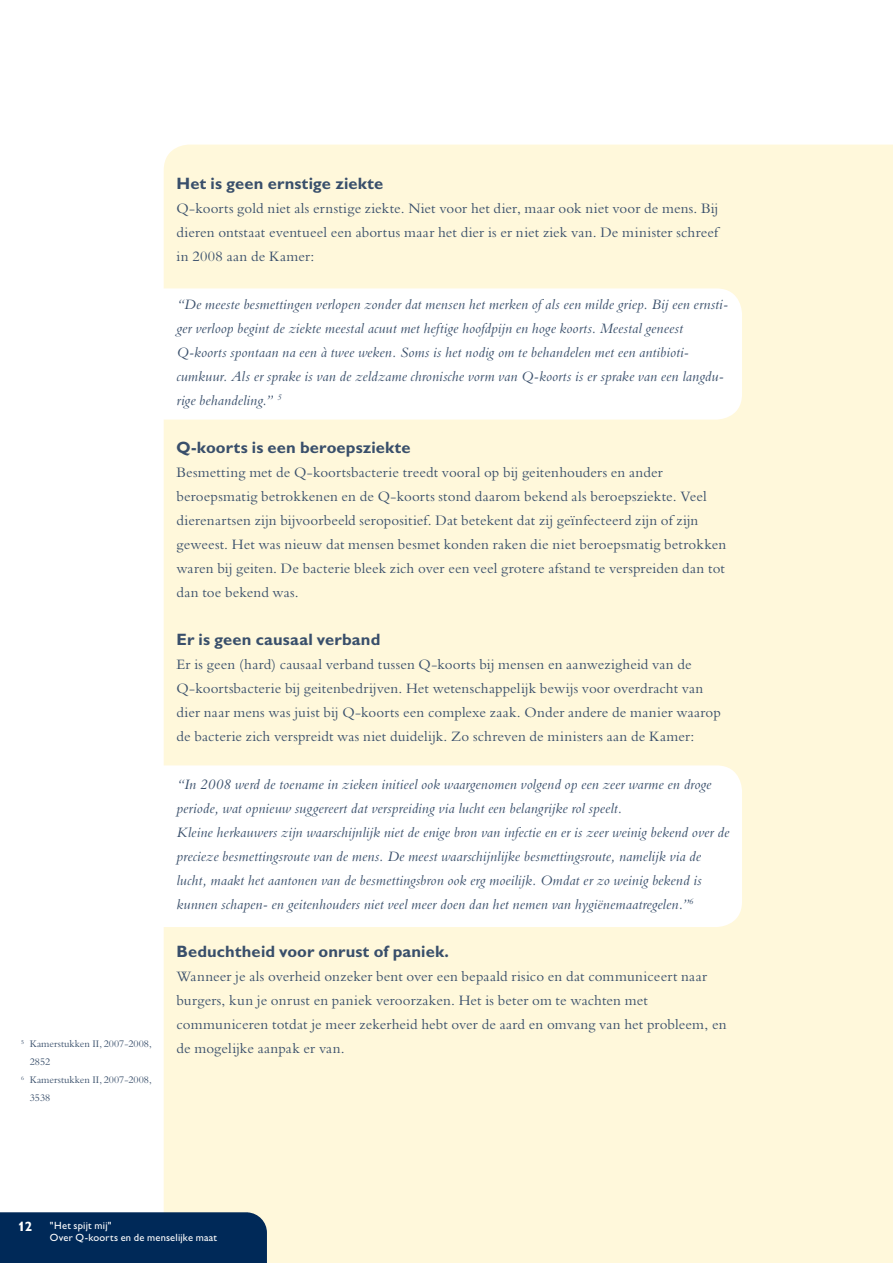
<style>
.page{position:relative;width:893px;height:1263px;background:#fff}
.page>*{position:absolute;margin:0;border:0;box-sizing:border-box;transform-origin:0 0}
.t1{font:700 16.5px "Gill Sans MT Pro";letter-spacing:.005em;color:#394f6b}
.t2{font:15px/24px "Bembo Std";letter-spacing:.01em;color:#394f6b}
.t3{font:italic 15px/24px "Bembo Std";letter-spacing:.01em;color:#394f6b}
.t4{font:700 13.5px "Gill Sans MT Pro";color:#fff}
.t5{font:10.5px "Bembo Std";color:#394f6b}
.t6{font:500 10.5px/12px "Gill Sans MT Pro";letter-spacing:.02em;color:#fff}
</style>
<div class="page">
<div style="left:164px;top:145px;width:729px;height:1118px;background:#fff8db"></div>
<div style="left:0;top:1212px;width:267px;height:51px;background:#002958"></div>
<div style="left:83px;top:288px;width:659px;height:132px;background:#fff;border-radius:26px"></div>
<div style="left:83px;top:765px;width:659px;height:162px;background:#fff;border-radius:26px"></div>
<p class="t5" style="left:21px;top:1038px;width:132px"><sup>5</sup> Kamerstukken II, 2007-2008,</p>
<p class="t5" style="left:30px;top:1056px;width:22px">2852</p>
<p class="t5" style="left:21px;top:1074px;width:132px"><sup>6</sup> Kamerstukken II, 2007-2008,</p>
<p class="t5" style="left:30px;top:1092px;width:22px">3538</p>
<p class="t1" style="left:176px;top:173px;width:208px">Het is geen ernstige ziekte</p>
<p class="t2" style="left:176px;top:196px;width:543px;text-align:justify">Q-koorts gold niet als ernstige ziekte. Niet voor het dier, maar ook niet voor de mens. Bij dieren ontstaat eventueel een abortus maar het dier is er niet ziek van. De minister schreef in 2008 aan de Kamer:</p>
<p class="t3" style="left:176px;top:292px;width:553px">“De meeste besmettingen verlopen zonder dat mensen het merken of als een milde griep. Bij een ernsti&shy;ger verloop begint de ziekte meestal acuut met heftige hoofdpijn en hoge koorts. Meestal geneest Q-koorts spontaan na een à twee weken. Soms is het nodig om te behandelen met een antibioti&shy;cumkuur. Als er sprake is van de zeldzame chronische vorm van Q-koorts is er sprake van een langdu&shy;rige behandeling.” <sup>5</sup></p>
<p class="t1" style="left:176px;top:437px;width:236px">Q-koorts is een beroepsziekte</p>
<p class="t2" style="left:176px;top:460px;width:551px">Besmetting met de Q-koortsbacterie treedt vooral op bij geitenhouders en ander beroepsmatig betrokkenen en de Q-koorts stond daarom bekend als beroepsziekte. Veel dierenartsen zijn bijvoorbeeld seropositief. Dat betekent dat zij geïnfecteerd zijn of zijn geweest. Het was nieuw dat mensen besmet konden raken die niet beroepsmatig betrokken waren bij geiten. De bacterie bleek zich over een veel grotere afstand te verspreiden dan tot dan toe bekend was.</p>
<p class="t1" style="left:176px;top:629px;width:205px">Er is geen causaal verband</p>
<p class="t2" style="left:176px;top:652px;width:546px">Er is geen (hard) causaal verband tussen Q-koorts bij mensen en aanwezigheid van de Q-koortsbacterie bij geitenbedrijven. Het wetenschappelijk bewijs voor overdracht van dier naar mens was juist bij Q-koorts een complexe zaak. Onder andere de manier waarop de bacterie zich verspreidt was niet duidelijk. Zo schreven de ministers aan de Kamer:</p>
<p class="t3" style="left:176px;top:772px;width:554px">“In 2008 werd de toename in zieken initieel ook waargenomen volgend op een zeer warme en droge periode, wat opnieuw suggereert dat verspreiding via lucht een belangrijke rol speelt.<br>Kleine herkauwers zijn waarschijnlijk niet de enige bron van infectie en er is zeer weinig bekend over de precieze besmettingsroute van de mens. De meest waarschijnlijke besmettingsroute, namelijk via de lucht, maakt het aantonen van de besmettingsbron ook erg moeilijk. Omdat er zo weinig bekend is kunnen schapen- en geitenhouders niet veel meer doen dan het nemen van hygiënemaatregelen.”<sup>6</sup></p>
<p class="t1" style="left:176px;top:941px;width:274px">Beduchtheid voor onrust of paniek.</p>
<p class="t2" style="left:176px;top:964px;width:552px">Wanneer je als overheid onzeker bent over een bepaald risico en dat communiceert naar burgers, kun je onrust en paniek veroorzaken. Het is beter om te wachten met communiceren totdat je meer zekerheid hebt over de aard en omvang van het probleem, en de mogelijke aanpak er van.</p>
<p class="t4" style="left:18px;top:1218px;width:16px">12</p>
<p class="t6" style="left:50px;top:1219px;width:169px">"Het spijt mij"<br>Over Q-koorts en de menselijke maat</p>
</div>
